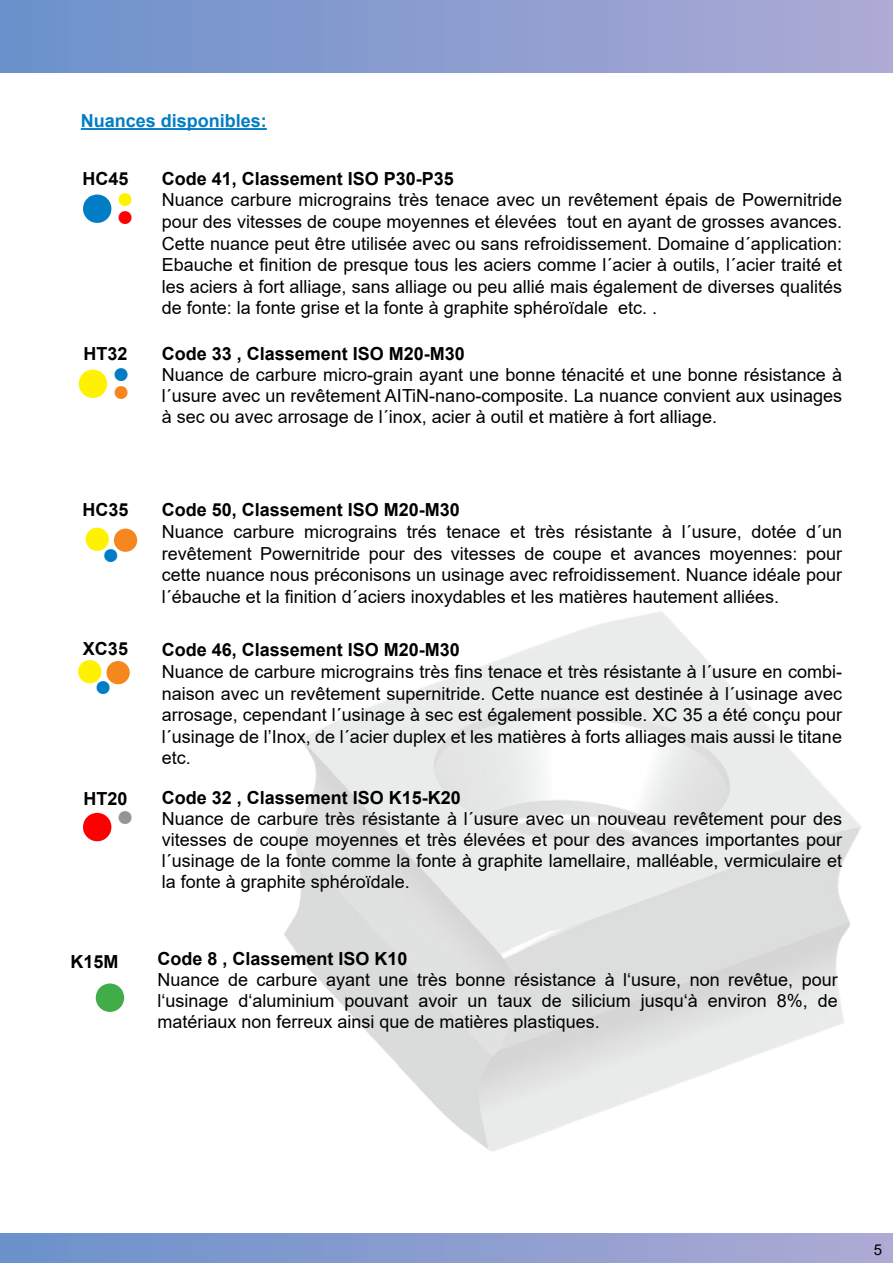
<style>
.page{position:relative;width:893px;height:1263px;background:#fff}
.page>*{position:absolute;margin:0;border:0;box-sizing:border-box;transform-origin:0 0}
.t1{font:66px "Arial";color:#007dc5}
.t2{font:66px "Arial";color:#f00}
.t3{font:66px "Arial";color:#fff200}
.t4{font:66px "Arial";color:#41ad49}
.t5{font:54px "Arial";color:#fff200}
.t6{font:30px "Arial";color:#f00}
.t7{font:30px "Arial";color:#f6871f}
.t8{font:18px/21.6px "Arial";color:#000;text-align:justify}
.t9{font:700 18px "Arial";color:#000}
.t10{font:700 18px "Arial";color:#007dc5}
.t11{font:15px "Arial";color:#000}
.s1{color:#f6871f}
</style>
<div class="page">
<div style="left:0;top:0;width:893px;height:72px;background:linear-gradient(to right,#6a91cb,#adaad4)"></div>
<div style="left:0;top:1233px;width:893px;height:30px;background:linear-gradient(to right,#6a91cb,#adaad4)"></div>
<hr style="left:81px;top:128px;width:186px;height:2px;background:#007dc5">
<p class="t10" style="left:81px;top:108px;width:188px">Nuances disponibles:</p>
<p class="t9" style="left:82px;top:166px;width:48px">HC45</p>
<h1 class="t1" style="left:77px;top:159px;width:59px">●<sup>●</sup></h1>
<h3 class="t6" style="left:116px;top:195px;width:20px">●</h3>
<p class="t9" style="left:83px;top:341px;width:46px">HT32</p>
<h1 class="t3" style="left:73px;top:334px;width:59px">●<sup>●</sup></h1>
<h3 class="t7" style="left:112px;top:370px;width:20px">●</h3>
<p class="t9" style="left:162px;top:166px;width:294px">Code 41, Classement ISO P30-P35</p>
<p class="t8" style="left:162px;top:189px;width:682px">Nuance carbure micrograins très tenace avec un revêtement épais de Powernitride pour des vitesses de coupe moyennes et élevées tout en ayant de grosses avances.<br>Cette nuance peut être utilisée avec ou sans refroidissement. Domaine d´application:<br>Ebauche et finition de presque tous les aciers comme l´acier à outils, l´acier traité et les aciers à fort alliage, sans alliage ou peu allié mais également de diverses qualités de fonte: la fonte grise et la fonte à graphite sphéroïdale etc. .</p>
<p class="t9" style="left:162px;top:341px;width:305px">Code 33 , Classement ISO M20-M30</p>
<p class="t8" style="left:162px;top:364px;width:682px;line-height:21px">Nuance de carbure micro-grain ayant une bonne ténacité et une bonne résistance à l´usure avec un revêtement AITiN-nano-composite. La nuance convient aux usinages à sec ou avec arrosage de l´inox, acier à outil et matière à fort alliage.</p>
<p class="t9" style="left:82px;top:497px;width:48px">HC35</p>
<h2 class="t5" style="left:81px;top:498px;width:62px">●<sub>●</sub><span class="s1">●</span></h2>
<p class="t9" style="left:83px;top:636px;width:47px">XC35</p>
<h2 class="t5" style="left:73px;top:631px;width:62px">●<sub>●</sub><span class="s1">●</span></h2>
<p class="t9" style="left:83px;top:786px;width:46px">HT20</p>
<h1 class="t2" style="left:77px;top:777px;width:59px">●<sup>●</sup></h1>
<p class="t9" style="left:162px;top:497px;width:300px">Code 50, Classement ISO M20-M30</p>
<p class="t8" style="left:162px;top:521px;width:682px">Nuance carbure micrograins trés tenace et très résistante à l´usure, dotée d´un revêtement Powernitride pour des vitesses de coupe et avances moyennes: pour cette nuance nous préconisons un usinage avec refroidissement. Nuance idéale pour l´ébauche et la finition d´aciers inoxydables et les matières hautement alliées.</p>
<p class="t9" style="left:162px;top:637px;width:300px">Code 46, Classement ISO M20-M30</p>
<p class="t8" style="left:162px;top:661px;width:682px">Nuance de carbure micrograins très fins tenace et très résistante à l´usure en combi&shy;naison avec un revêtement supernitride. Cette nuance est destinée à l´usinage avec arrosage, cependant l´usinage à sec est également possible. XC 35 a été conçu pour l´usinage de l’Inox, de l´acier duplex et les matières à forts alliages mais aussi le titane etc.</p>
<p class="t9" style="left:162px;top:785px;width:301px">Code 32 , Classement ISO K15-K20</p>
<p class="t8" style="left:162px;top:808px;width:682px;line-height:21px">Nuance de carbure très résistante à l´usure avec un nouveau revêtement pour des vitesses de coupe moyennes et très élevées et pour des avances importantes pour l´usinage de la fonte comme la fonte à graphite lamellaire, malléable, vermiculaire et la fonte à graphite sphéroïdale.</p>
<p class="t9" style="left:71px;top:948px;width:50px">K15M</p>
<h1 class="t4" style="left:90px;top:948px;width:41px">●</h1>
<p class="t9" style="left:157px;top:946px;width:252px">Code 8 , Classement ISO K10</p>
<p class="t8" style="left:157px;top:969px;width:682px;line-height:21px">Nuance de carbure ayant une très bonne résistance à l‘usure, non revêtue, pour l‘usinage d‘aluminium pouvant avoir un taux de silicium jusqu‘à environ 8%, de matériaux non ferreux ainsi que de matières plastiques.</p>
<p class="t11" style="left:874px;top:1239px;width:10px">5</p>
</div>
